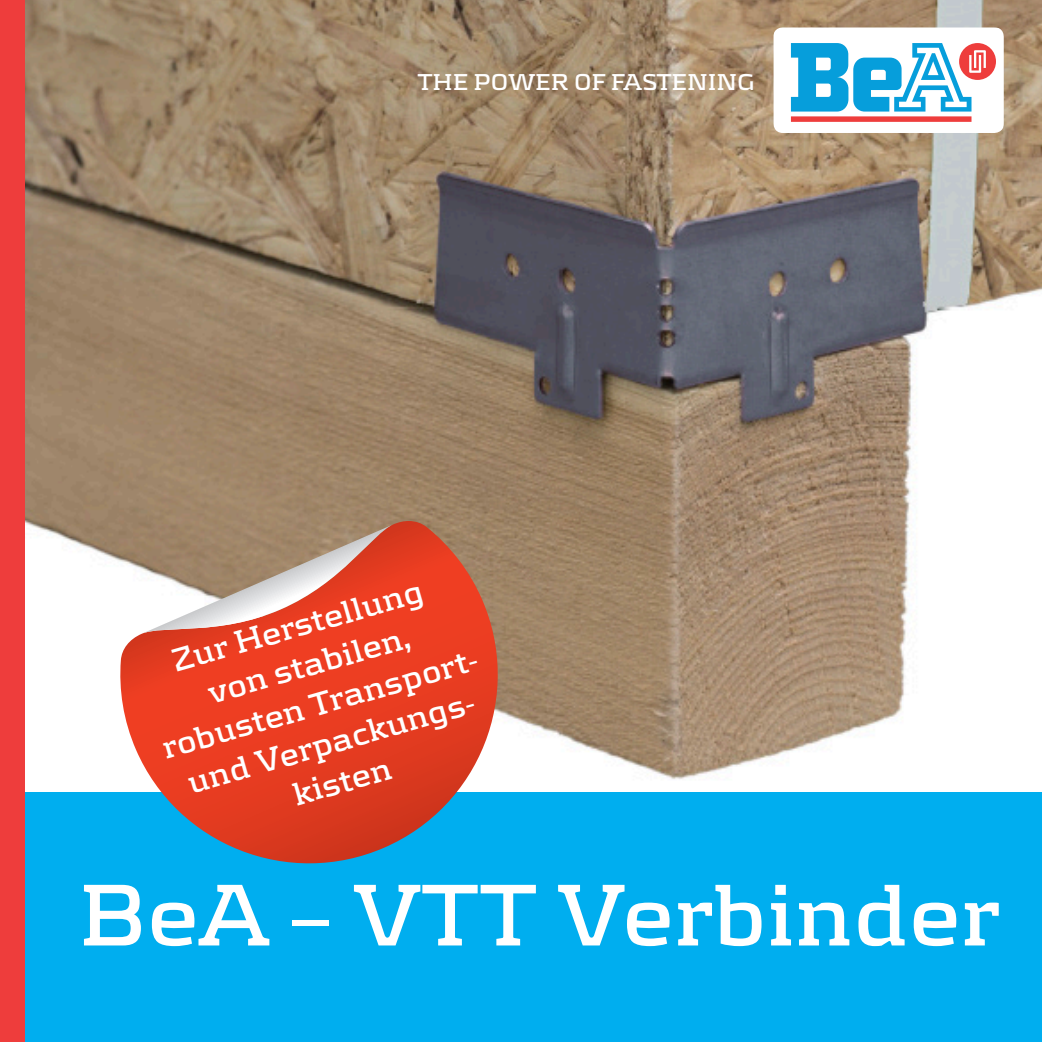
<style>
.page{position:relative;width:1042px;height:1042px;background:#fff}
.page>*{position:absolute;margin:0;border:0;box-sizing:border-box;transform-origin:0 0}
.t1{font:700 91px "Be A";color:#fff}
.t2{font:700 33.77px/40.4px "Be A";color:#fff;text-align:center}
.t3{font:700 23.97px "Be A";color:#fff}
</style>
<div class="page">
<img style="left:25px;top:0;width:1017px;height:793px">
<div style="left:0;top:793px;width:1042px;height:249px;background:#00aeef"></div>
<div style="left:0;top:0;width:25px;height:1042px;background:#ee3d3c"></div>
<svg style="left:773px;top:27px;width:231px;height:106px"></svg>
<svg style="left:119px;top:521px;width:404px;height:343px"></svg>
<svg style="left:142px;top:524px;width:251px;height:112px;background:#ca8b77"></svg>
<p class="t3" style="left:418px;top:68px;width:338px">THE POWER OF FASTENING</p>
<p class="t2" style="left:167px;top:641px;width:261px;rotate:-16deg">Zur Herstellung</p>
<p class="t2" style="left:203px;top:673px;width:210px;rotate:-16deg">von stabilen,</p>
<p class="t2" style="left:157px;top:728px;width:336px;rotate:-16deg">robusten Transport&shy;und Verpackungs-</p>
<p class="t2" style="left:288px;top:775px;width:103px;rotate:-16deg">kisten</p>
<p class="t1" style="left:78px;top:862px;width:923px">BeA – VTT Verbinder</p>
</div>
